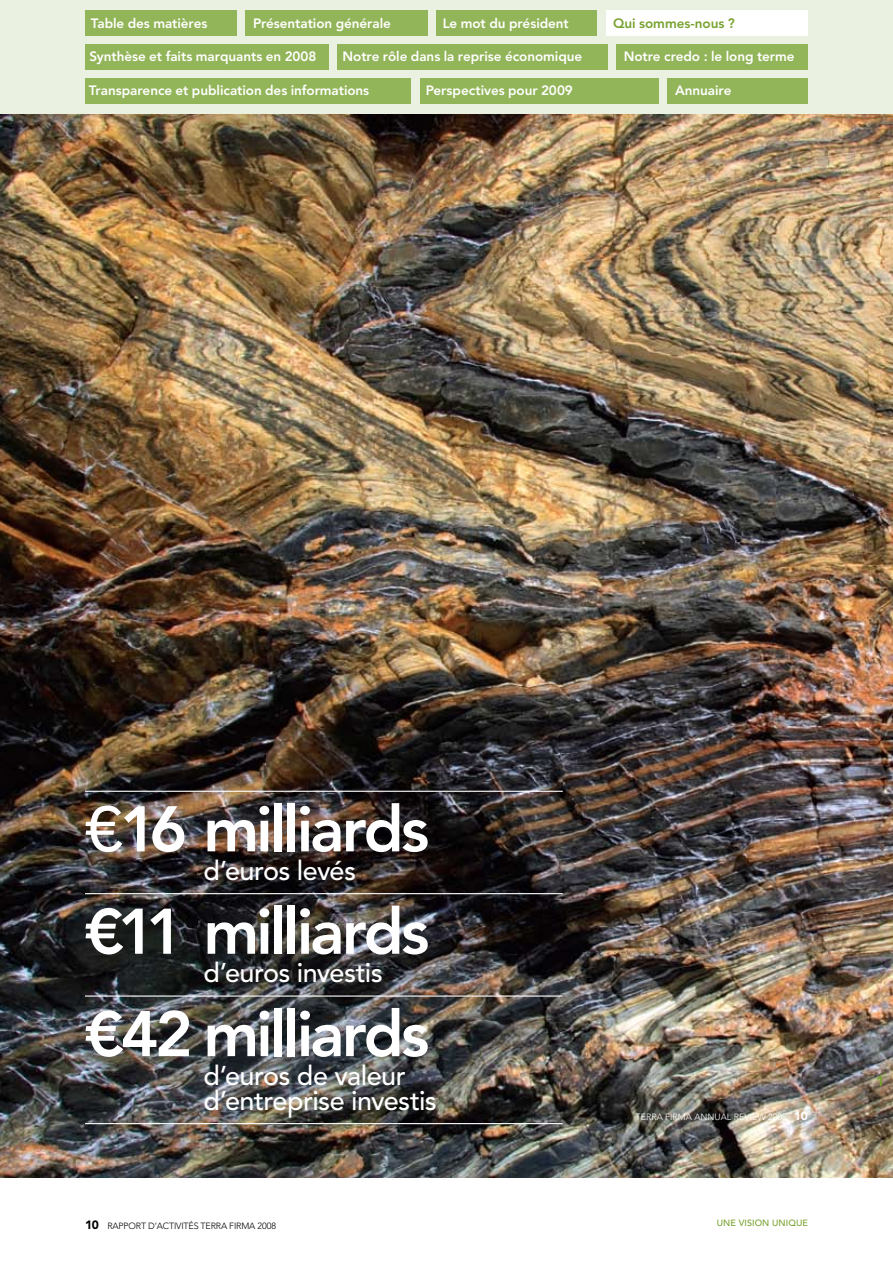
<style>
.page{position:relative;width:893px;height:1263px;background:#fff}
.page>*{position:absolute;margin:0;border:0;box-sizing:border-box;transform-origin:0 0}
.t1{font:800 63.75px "Avenir";letter-spacing:-.05em;color:#fff}
.t2{font:500 27px/25.5px "Avenir";letter-spacing:-.015em;color:#fff}
.t3{font:900 14.25px "Avenir";color:#78a22f}
.t4{font:800 13.5px "Avenir";letter-spacing:-.005em;color:#fff}
.t5{font:800 13.5px "Avenir";color:#78a22f}
.t6{font:300 9px "Avenir";letter-spacing:-.02em;color:#000}
.t7{font:300 9px "Avenir";color:#fff}
.t8{font:500 9px "Avenir";letter-spacing:.01em;color:#78a22f}
.s1{font-weight:500}
.s2{font-weight:900;font-size:12px}
</style>
<div class="page">
<div style="left:0;top:0;width:893px;height:115px;background:#ebf1e0"></div>
<div style="left:245px;top:11px;width:182px;height:25px;background:#93b559"></div>
<div style="left:436px;top:11px;width:161px;height:25px;background:#93b559"></div>
<div style="left:85px;top:11px;width:152px;height:25px;background:#93b559"></div>
<div style="left:617px;top:44px;width:191px;height:26px;background:#93b559"></div>
<div style="left:85px;top:78px;width:326px;height:26px;background:#93b559"></div>
<div style="left:337px;top:44px;width:271px;height:26px;background:#93b559"></div>
<div style="left:85px;top:44px;width:243px;height:26px;background:#93b559"></div>
<div style="left:668px;top:78px;width:140px;height:26px;background:#93b559"></div>
<div style="left:420px;top:78px;width:238px;height:26px;background:#93b559"></div>
<img style="left:0;top:115px;width:893px;height:1063px">
<hr style="left:85px;top:791px;width:478px;height:1px;background:#fff">
<hr style="left:85px;top:893px;width:478px;height:1px;background:#fff">
<hr style="left:85px;top:995px;width:478px;height:2px;background:#fff">
<hr style="left:85px;top:1123px;width:478px;height:1px;background:#fff">
<div style="left:606px;top:11px;width:202px;height:25px;background:#fff"></div>
<p class="t4" style="left:91px;top:15px;width:118px">Table des matières</p>
<p class="t4" style="left:253px;top:15px;width:139px">Présentation générale</p>
<p class="t4" style="left:443px;top:15px;width:128px">Le mot du président</p>
<p class="t4" style="left:343px;top:48px;width:241px">Notre rôle dans la reprise économique</p>
<p class="t4" style="left:624px;top:48px;width:172px">Notre credo : le long terme</p>
<p class="t4" style="left:89px;top:82px;width:282px">Transparence et publication des informations</p>
<p class="t5" style="left:613px;top:15px;width:123px">Qui sommes-nous ?</p>
<p class="t4" style="left:90px;top:48px;width:228px">Synthèse et faits marquants en 2008</p>
<p class="t4" style="left:426px;top:83px;width:149px">Perspectives pour 2009</p>
<p class="t4" style="left:675px;top:83px;width:58px">Annuaire</p>
<h1 class="t1" style="left:85px;top:791px;width:346px"><span class="s1">€</span>16 milliards</h1>
<h2 class="t2" style="left:204px;top:858px;width:154px">d’euros levés</h2>
<h1 class="t1" style="left:85px;top:894px;width:346px">€11 milliards</h1>
<h2 class="t2" style="left:204px;top:961px;width:181px">d’euros investis</h2>
<h1 class="t1" style="left:85px;top:996px;width:346px">€42 milliards</h1>
<h2 class="t2" style="left:204px;top:1063px;width:235px">d’euros de valeur d’entreprise investis</h2>
<p class="t3" style="left:876px;top:1072px;width:10px">1</p>
<p class="t7" style="left:635px;top:1112px;width:174px">TERRA FIRMA ANNUAL REVIEW 2008 <span class="s2">10</span></p>
<p class="t6" style="left:85px;top:1220px;width:193px"><span class="s2">10</span> RAPPORT D’ACTIVITÉS TERRA FIRMA 2008</p>
<p class="t8" style="left:717px;top:1217px;width:93px">Une vision unique</p>
</div>
